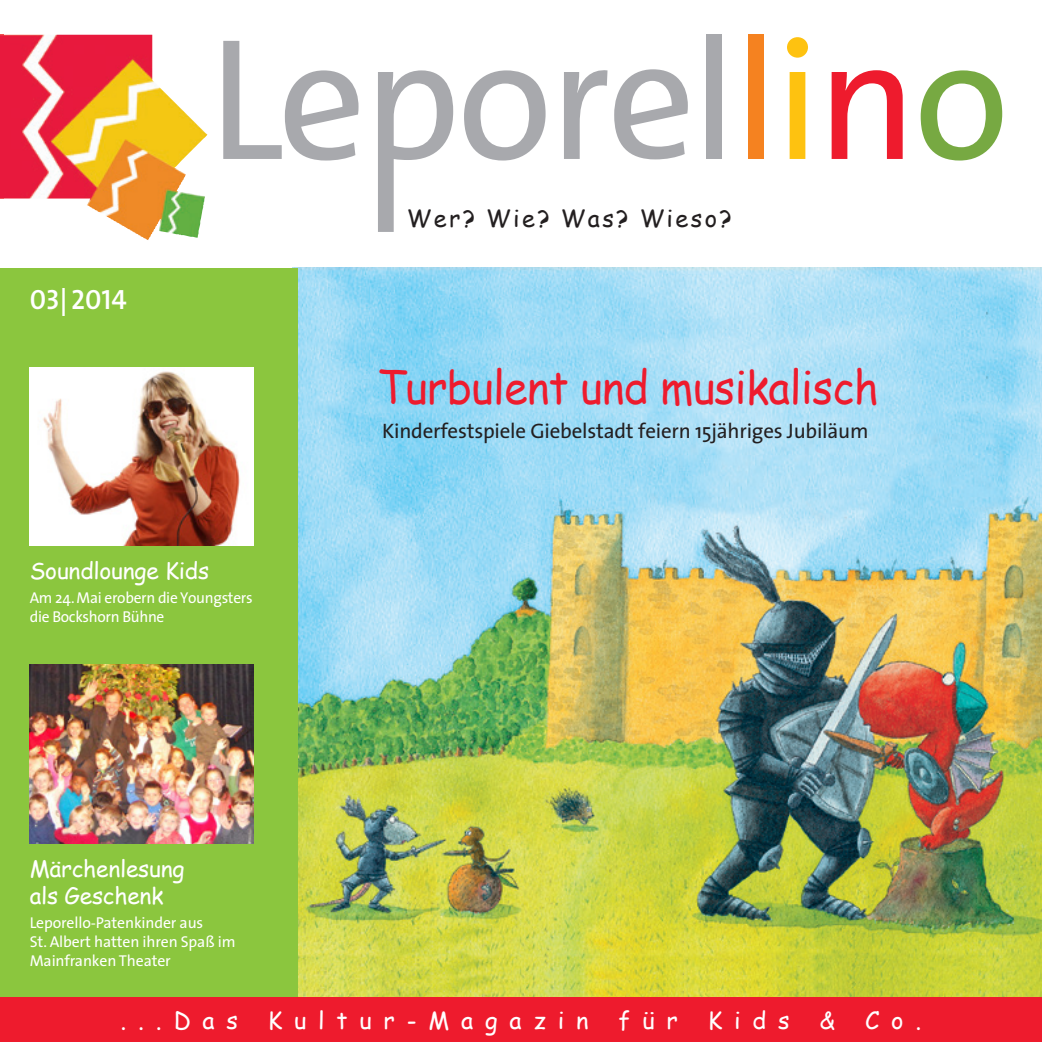
<style>
.page{position:relative;width:1042px;height:1042px;background:#fff}
.page>*{position:absolute;margin:0;border:0;box-sizing:border-box;transform-origin:0 0}
.t1{font:45.5px "Comic Sans MS";letter-spacing:-.01em;color:#ee1b2d;scale:.93 1}
.t2{font:28px "The Sans Semi Bold Caps";color:#fff}
.t3{font:23.62px "Comic Sans MS";letter-spacing:.5em;color:#fff}
.t4{font:23.62px "Comic Sans MS";letter-spacing:.1em;color:#231f20}
.t5{font:22.75px/27.3px "Comic Sans MS";letter-spacing:-.01em;color:#fff}
.t6{font:21px "The Sans";letter-spacing:-.01em;color:#231f20}
.t7{font:15.75px/18.9px "The Sans";letter-spacing:-.01em;color:#fff}
</style>
<div class="page">
<img style="left:298px;top:268px;width:744px;height:729px">
<img style="left:4px;top:35px;width:201px;height:205px">
<div style="left:0;top:268px;width:298px;height:729px;background:#8bc63e"></div>
<svg style="left:223px;top:41px;width:135px;height:119px"></svg>
<svg style="left:378px;top:70px;width:75px;height:162px"></svg>
<svg style="left:464px;top:70px;width:81px;height:90px"></svg>
<svg style="left:564px;top:70px;width:43px;height:89px"></svg>
<div style="left:705px;top:35px;width:16px;height:124px;background:#a8a9ad"></div>
<div style="left:747px;top:35px;width:16px;height:124px;background:#f58220"></div>
<svg style="left:787px;top:37px;width:21px;height:122px"></svg>
<svg style="left:831px;top:70px;width:71px;height:89px"></svg>
<svg style="left:920px;top:70px;width:82px;height:90px"></svg>
<svg style="left:614px;top:69px;width:74px;height:90px"></svg>
<div style="left:0;top:997px;width:1042px;height:45px;background:#ee1b2d"></div>
<img style="left:0;top:35px;width:4px;height:164px">
<img style="left:30px;top:367px;width:223px;height:179px">
<img style="left:30px;top:665px;width:223px;height:178px">
<h2 class="t2" style="left:30px;top:276px;width:99px">03|2014</h2>
<h3 class="t5" style="left:30px;top:556px;width:181px">Soundlounge Kids</h3>
<p class="t7" style="left:30px;top:587px;width:224px">Am 24. Mai erobern die Youngsters die Bockshorn Bühne</p>
<h3 class="t5" style="left:30px;top:854px;width:156px">Märchenlesung als Geschenk</h3>
<p class="t7" style="left:30px;top:913px;width:207px">Leporello-Patenkinder aus<br>St. Albert hatten ihren Spaß im<br>Mainfranken Theater</p>
<h3 class="t4" style="left:407px;top:201px;width:327px">Wer? Wie? Was? Wieso?</h3>
<h1 class="t1" style="left:377px;top:353px;width:540px">Turbulent und musikalisch</h1>
<h3 class="t6" style="left:382px;top:413px;width:488px">Kinderfestspiele Giebelstadt feiern 15jähriges Jubiläum</h3>
<h3 class="t3" style="left:121px;top:1003px;width:119px">...Das</h3>
<h3 class="t3" style="left:268px;top:1003px;width:322px">Kultur-Magazin</h3>
<h3 class="t3" style="left:619px;top:1003px;width:61px">für</h3>
<h3 class="t3" style="left:708px;top:1003px;width:83px">Kids</h3>
<h3 class="t3" style="left:820px;top:1003px;width:17px">&amp;</h3>
<h3 class="t3" style="left:865px;top:1003px;width:58px">Co.</h3>
</div>
